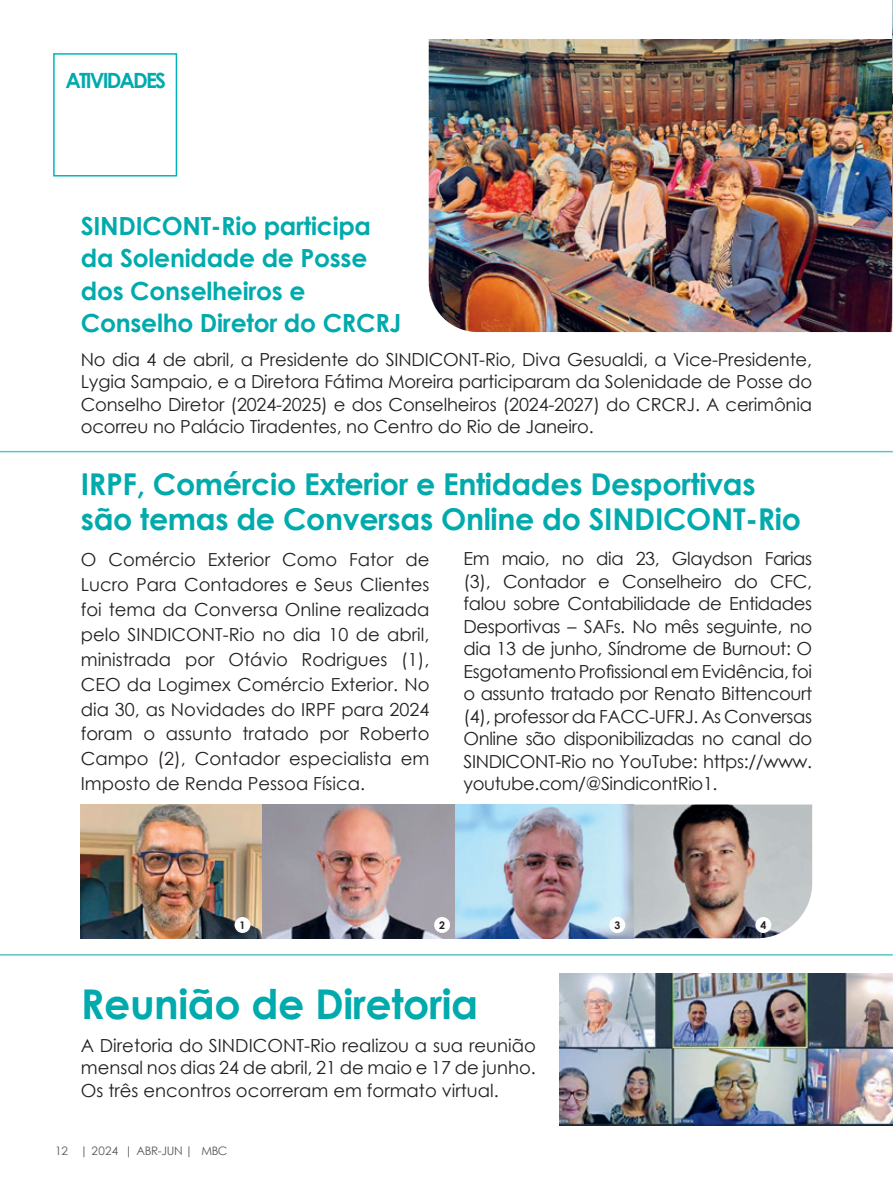
<style>
.page{position:relative;width:893px;height:1191px;background:#fff}
.page>*{position:absolute;margin:0;border:0;box-sizing:border-box;transform-origin:0 0}
.t1{font:700 41.1px "Century Gothic";letter-spacing:-.01em;color:#00aaad}
.t2{font:700 30px/35.1px "Century Gothic";letter-spacing:-.01em;color:#00aaad}
.t3{font:700 25.05px/32.5px "Century Gothic";letter-spacing:-.01em;color:#00aaad}
.t4{font:700 21px "Century Gothic";letter-spacing:-.09em;color:#00aaad}
.t5{font:18px/22.5px "Century Gothic";letter-spacing:-.005em;color:#231f20;text-align:justify}
.t6{font:11.7px "Century Gothic";letter-spacing:-.03em;color:#57585a}
.t7{font:700 10.5px "Century Gothic";color:#231f20}
</style>
<div class="page">
<div style="left:53px;top:53px;width:124px;height:123px;border:2px solid #00b6ba"></div>
<hr style="left:0;top:451px;width:893px;height:1px;background:#58c5c8">
<hr style="left:0;top:954px;width:893px;height:1px;background:#58c5c8">
<img style="left:429px;top:39px;width:463px;height:293px">
<img style="left:81px;top:804px;width:731px;height:134px">
<img style="left:892px;top:0;width:1px;height:249px">
<img style="left:560px;top:973px;width:333px;height:152px">
<div style="left:235px;top:917px;width:15px;height:16px;background:#fff;border-radius:50%"></div>
<div style="left:434px;top:917px;width:16px;height:16px;background:#fff;border-radius:50%"></div>
<div style="left:609px;top:917px;width:16px;height:16px;background:#fff;border-radius:50%"></div>
<div style="left:755px;top:917px;width:16px;height:16px;background:#fff;border-radius:50%"></div>
<p class="t4" style="left:65px;top:65px;width:102px">ATIVIDADES</p>
<h3 class="t3" style="left:81px;top:208px;width:322px">SINDICONT-Rio participa da Solenidade de Posse dos Conselheiros e<br>Conselho Diretor do CRCRJ</h3>
<p class="t5" style="left:81px;top:348px;width:733px">No dia 4 de abril, a Presidente do SINDICONT-Rio, Diva Gesualdi, a Vice-Presidente, Lygia Sampaio, e a Diretora Fátima Moreira participaram da Solenidade de Posse do Conselho Diretor (2024-2025) e dos Conselheiros (2024-2027) do CRCRJ. A cerimônia ocorreu no Palácio Tiradentes, no Centro do Rio de Janeiro.</p>
<h2 class="t2" style="left:81px;top:465px;width:722px">IRPF, Comércio Exterior e Entidades Desportivas são temas de Conversas Online do SINDICONT-Rio</h2>
<p class="t5" style="left:81px;top:546px;width:350px;line-height:24.9px">O Comércio Exterior Como Fator de Lucro Para Contadores e Seus Clientes foi tema da Conversa Online realizada pelo SINDICONT-Rio no dia 10 de abril, ministrada por Otávio Rodrigues (1), CEO da Logimex Comércio Exterior. No dia 30, as Novidades do IRPF para 2024 foram o assunto tratado por Roberto Campo (2), Contador especialista em Imposto de Renda Pessoa Física.</p>
<p class="t5" style="left:463px;top:547px;width:350px">Em maio, no dia 23, Glaydson Farias (3), Contador e Conselheiro do CFC, falou sobre Contabilidade de Entidades Desportivas – SAFs. No mês seguinte, no dia 13 de junho, Síndrome de Burnout: O Esgotamento Profissional em Evidência, foi o assunto tratado por Renato Bittencourt (4), professor da FACC-UFRJ. As Conversas Online são disponibilizadas no canal do SINDICONT-Rio no YouTube: https://www. youtube.com/@SindicontRio1.</p>
<p class="t7" style="left:240px;top:917px;width:7px">1</p>
<p class="t7" style="left:439px;top:917px;width:7px">2</p>
<p class="t7" style="left:614px;top:917px;width:7px">3</p>
<p class="t7" style="left:760px;top:917px;width:7px">4</p>
<h1 class="t1" style="left:81px;top:972px;width:399px">Reunião de Diretoria</h1>
<p class="t5" style="left:81px;top:1033px;width:456px">A Diretoria do SINDICONT-Rio realizou a sua reunião mensal nos dias 24 de abril, 21 de maio e 17 de junho.<br>Os três encontros ocorreram em formato virtual.</p>
<p class="t6" style="left:55px;top:1142px;width:173px">12 | 2024 | ABR-JUN | MBC</p>
</div>
